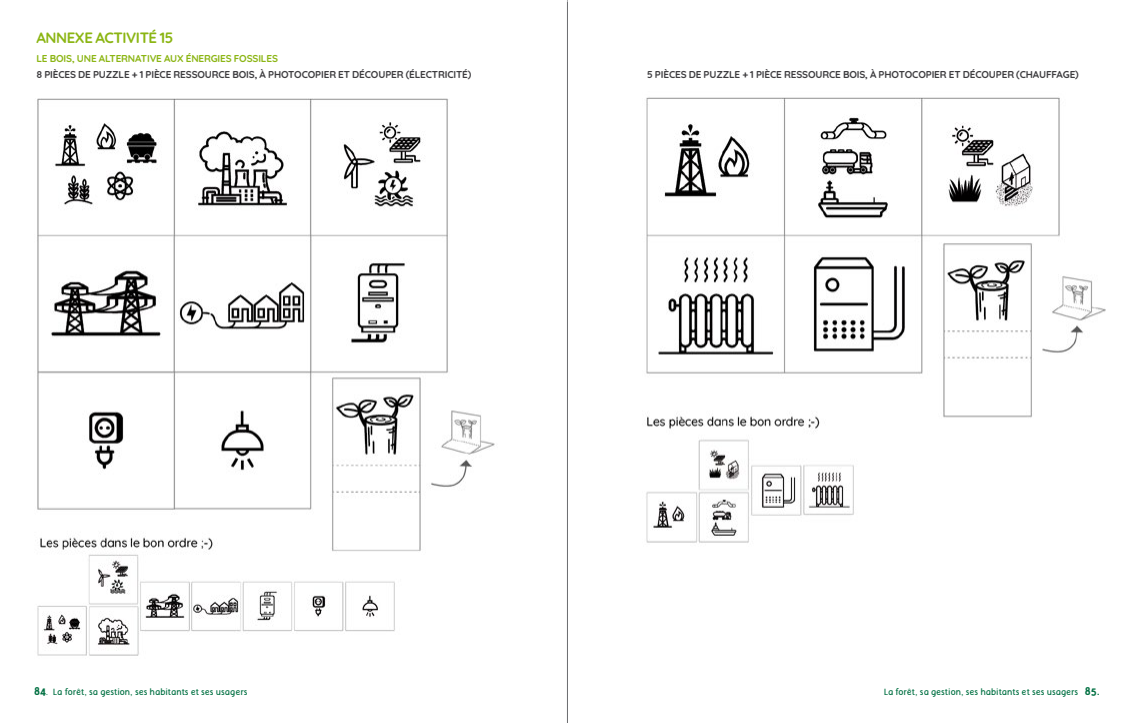
<style>
.page{position:relative;width:1134px;height:723px;background:#fff}
.page>*{position:absolute;margin:0;border:0;box-sizing:border-box;transform-origin:0 0}
.t1{font:700 15px "Quicksand";letter-spacing:-.03em;color:#8bb513}
.t2{font:700 10px "Quicksand";letter-spacing:-.015em;color:#3e3d40}
.t3{font:700 10px "Quicksand";letter-spacing:-.015em;color:#8bb513}
.t4{font:9px "Tellural";color:#007042}
.s1{font-weight:700;font-size:11px}
.s2{font-weight:700;font-size:10px}
</style>
<div class="page">
<img style="left:37px;top:98px;width:458px;height:558px">
<img style="left:646px;top:97px;width:460px;height:446px">
<hr style="left:567px;top:0;width:1px;height:723px;background:#a7a8aa">
<h1 class="t1" style="left:36px;top:26px;width:139px">ANNEXE ACTIVITÉ 15</h1>
<p class="t3" style="left:36px;top:51px;width:243px">LE BOIS, UNE ALTERNATIVE AUX ÉNERGIES FOSSILES</p>
<p class="t2" style="left:36px;top:66px;width:436px">8 PIÈCES DE PUZZLE + 1 PIÈCE RESSOURCE BOIS, À PHOTOCOPIER ET DÉCOUPER (ÉLECTRICITÉ)</p>
<p class="t2" style="left:647px;top:66px;width:433px">5 PIÈCES DE PUZZLE + 1 PIÈCE RESSOURCE BOIS, À PHOTOCOPIER ET DÉCOUPER (CHAUFFAGE)</p>
<p class="t4" style="left:34px;top:686px;width:215px"><span class="s1">84</span>. La forêt, sa gestion, ses habitants et ses usagers</p>
<p class="t4" style="left:884px;top:686px;width:218px">La forêt, sa gestion, ses habitants et ses usagers <span class="s1">85</span><span class="s2">.</span></p>
</div>
